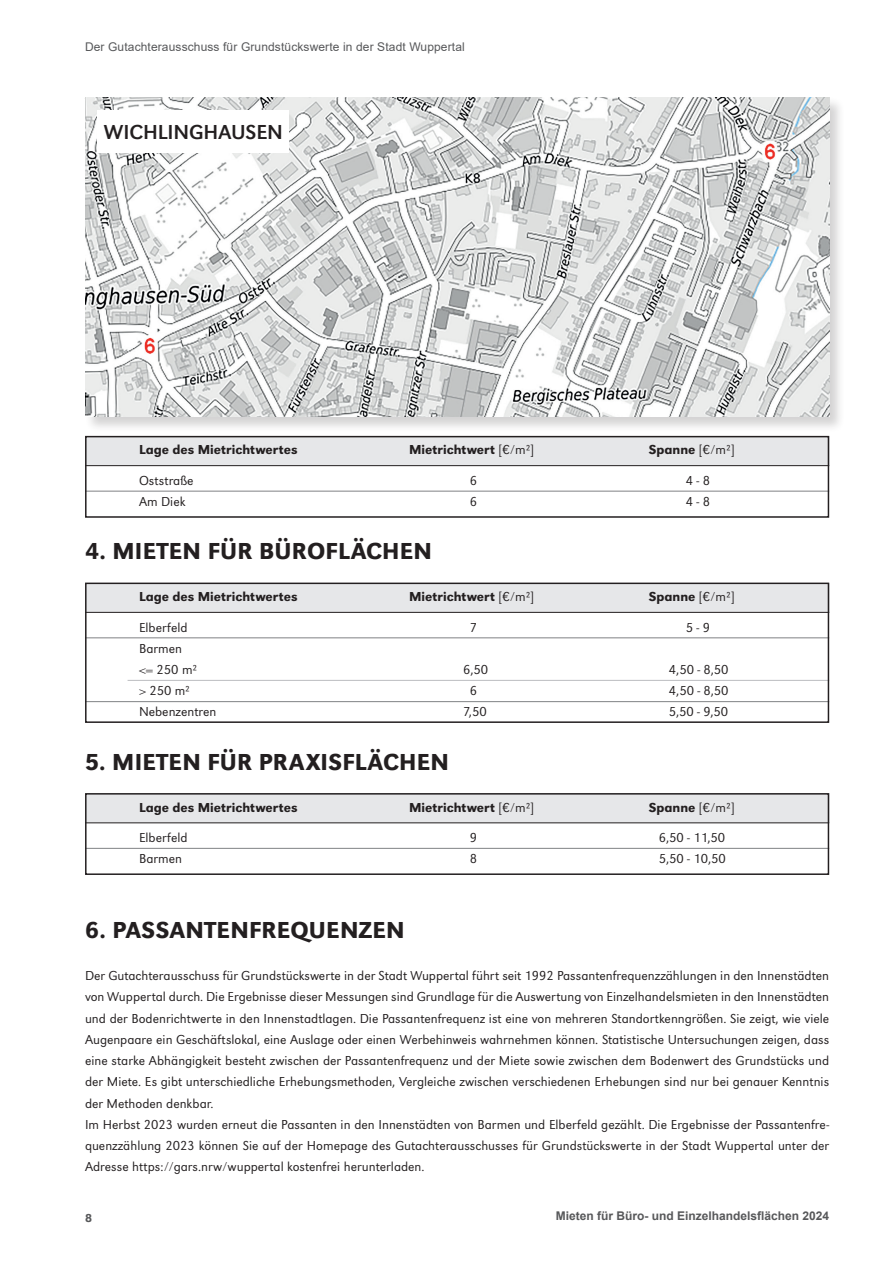
<style>
.page{position:relative;width:893px;height:1263px;background:#fff}
.page>*{position:absolute;margin:0;border:0;box-sizing:border-box;transform-origin:0 0}
.t1{font:500 24px "URW Grotesk";letter-spacing:.01em;color:#231f20}
.t2{font:21px "URW Grotesk";letter-spacing:-.005em;color:#231f20}
.t3{font:300 13.5px/21.1px "URW Grotesk";color:#231f20}
.t4{font:500 13.5px "URW Grotesk";color:#231f20}
.t5{font:12px "Arial";letter-spacing:.01em;color:#57585a}
.t6{font:700 12px "Arial";color:#57585a}
.t7{font:500 12px "URW Grotesk";color:#57585a}
.s1{font-weight:300}
</style>
<div class="page">
<hr style="left:85px;top:491px;width:744px;height:1px;background:#808285">
<hr style="left:85px;top:848px;width:744px;height:1px;background:#808285">
<hr style="left:85px;top:638px;width:744px;height:1px;background:#808285">
<hr style="left:85px;top:701px;width:744px;height:1px;background:#808285">
<hr style="left:128px;top:680px;width:701px;height:1px;background:#bcbdc0">
<div style="left:86px;top:436px;width:743px;height:30px;background:#e6e7e9"></div>
<div style="left:86px;top:794px;width:743px;height:29px;background:#e6e7e9"></div>
<div style="left:86px;top:583px;width:743px;height:29px;background:#e6e7e9"></div>
<hr style="left:85px;top:465px;width:744px;height:1px;background:#231f20">
<hr style="left:85px;top:822px;width:744px;height:1px;background:#231f20">
<hr style="left:85px;top:612px;width:744px;height:1px;background:#231f20">
<div style="left:85px;top:436px;width:744px;height:82px;border:2px solid #231f20"></div>
<div style="left:85px;top:793px;width:744px;height:82px;border:2px solid #231f20"></div>
<div style="left:85px;top:583px;width:744px;height:140px;border:2px solid #231f20"></div>
<div style="left:84px;top:97px;width:761px;height:336px;background:#231f20;opacity:.2"></div>
<img style="left:85px;top:98px;width:744px;height:319px">
<div style="left:98px;top:111px;width:191px;height:42px;background:#fff"></div>
<p class="t5" style="left:85px;top:39px;width:381px">Der Gutachterausschuss für Grundstückswerte in der Stadt Wuppertal</p>
<h2 class="t2" style="left:104px;top:120px;width:181px">WICHLINGHAUSEN</h2>
<p class="t4" style="left:139px;top:442px;width:160px">Lage des Mietrichtwertes</p>
<p class="t4" style="left:409px;top:442px;width:127px">Mietrichtwert <span class="s1">[€/m²]</span></p>
<p class="t4" style="left:649px;top:442px;width:87px">Spanne <span class="s1">[€/m²]</span></p>
<p class="t3" style="left:139px;top:470px;width:56px">Oststraße</p>
<p class="t3" style="left:470px;top:470px;width:9px">6</p>
<p class="t3" style="left:686px;top:470px;width:26px">4 - 8</p>
<p class="t3" style="left:139px;top:491px;width:48px">Am Diek</p>
<p class="t3" style="left:470px;top:491px;width:9px">6</p>
<p class="t3" style="left:686px;top:491px;width:26px">4 - 8</p>
<h1 class="t1" style="left:85px;top:537px;width:349px">4. MIETEN FÜR BÜROFLÄCHEN</h1>
<p class="t4" style="left:139px;top:589px;width:160px">Lage des Mietrichtwertes</p>
<p class="t4" style="left:409px;top:589px;width:127px">Mietrichtwert <span class="s1">[€/m²]</span></p>
<p class="t4" style="left:649px;top:589px;width:87px">Spanne <span class="s1">[€/m²]</span></p>
<p class="t3" style="left:139px;top:616px;width:50px">Elberfeld</p>
<p class="t3" style="left:470px;top:616px;width:9px">7</p>
<p class="t3" style="left:686px;top:616px;width:26px">5 - 9</p>
<p class="t3" style="left:139px;top:638px;width:60px">Barmen &lt;= 250 m²</p>
<p class="t3" style="left:463px;top:659px;width:27px">6,50</p>
<p class="t3" style="left:669px;top:659px;width:61px">4,50 - 8,50</p>
<p class="t3" style="left:139px;top:680px;width:53px">&gt; 250 m²</p>
<p class="t3" style="left:470px;top:680px;width:9px">6</p>
<p class="t3" style="left:669px;top:680px;width:61px">4,50 - 8,50</p>
<p class="t3" style="left:139px;top:701px;width:79px">Nebenzentren</p>
<p class="t3" style="left:463px;top:701px;width:25px">7,50</p>
<p class="t3" style="left:669px;top:701px;width:61px">5,50 - 9,50</p>
<h1 class="t1" style="left:85px;top:747px;width:365px">5. MIETEN FÜR PRAXISFLÄCHEN</h1>
<p class="t4" style="left:139px;top:799px;width:160px">Lage des Mietrichtwertes</p>
<p class="t4" style="left:409px;top:799px;width:127px">Mietrichtwert <span class="s1">[€/m²]</span></p>
<p class="t4" style="left:649px;top:799px;width:87px">Spanne <span class="s1">[€/m²]</span></p>
<p class="t3" style="left:139px;top:827px;width:50px">Elberfeld</p>
<p class="t3" style="left:470px;top:827px;width:9px">9</p>
<p class="t3" style="left:659px;top:827px;width:68px">6,50 - 11,50</p>
<p class="t3" style="left:139px;top:848px;width:45px">Barmen</p>
<p class="t3" style="left:470px;top:848px;width:9px">8</p>
<p class="t3" style="left:659px;top:848px;width:68px">5,50 - 10,50</p>
<h1 class="t1" style="left:85px;top:916px;width:321px">6. PASSANTENFREQUENZEN</h1>
<p class="t3" style="left:85px;top:965px;width:746px">Der Gutachterausschuss für Grundstückswerte in der Stadt Wuppertal führt seit 1992 Passantenfrequenzzählungen in den Innenstädten von Wuppertal durch. Die Ergebnisse dieser Messungen sind Grundlage für die Auswertung von Einzelhandelsmieten in den Innenstädten und der Bodenrichtwerte in den Innenstadtlagen. Die Passantenfrequenz ist eine von mehreren Standortkenngrößen. Sie zeigt, wie viele Augenpaare ein Geschäftslokal, eine Auslage oder einen Werbehinweis wahrnehmen können. Statistische Untersuchungen zeigen, dass eine starke Abhängigkeit besteht zwischen der Passantenfrequenz und der Miete sowie zwischen dem Bodenwert des Grundstücks und der Miete. Es gibt unterschiedliche Erhebungsmethoden, Vergleiche zwischen verschiedenen Erhebungen sind nur bei genauer Kenntnis der Methoden denkbar.<br>Im Herbst 2023 wurden erneut die Passanten in den Innenstädten von Barmen und Elberfeld gezählt. Die Ergebnisse der Passantenfre&shy;quenzzählung 2023 können Sie auf der Homepage des Gutachterausschusses für Grundstückswerte in der Stadt Wuppertal unter der Adresse https://gars.nrw/wuppertal kostenfrei herunterladen.</p>
<p class="t7" style="left:85px;top:1211px;width:8px">8</p>
<p class="t6" style="left:556px;top:1208px;width:275px">Mieten für Büro- und Einzelhandelsflächen 2024</p>
</div>
